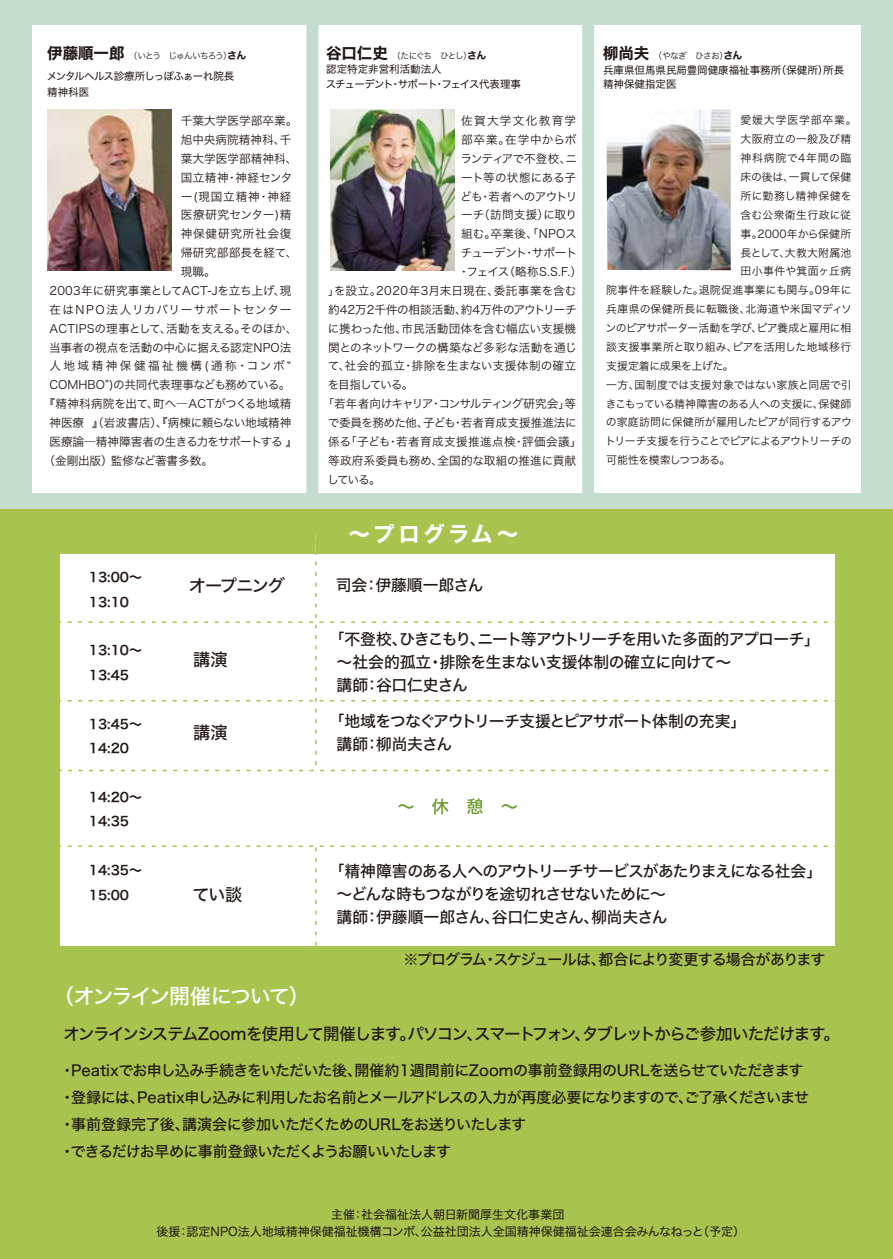
<style>
.page{position:relative;width:893px;height:1259px;background:#fff}
.page>*{position:absolute;margin:0;border:0;box-sizing:border-box;transform-origin:0 0}
.t1{font:21.6px "Hiragino Sans W7";letter-spacing:.15em;color:#fff}
.t2{font:21px "Hiragino Sans W5";letter-spacing:-.08em;color:#fff}
.t3{font:17.25px "Hiragino Sans W5";letter-spacing:-.05em;color:#221815}
.t4{font:17.25px "Hiragino Sans W5";color:#659828}
.t5{font:16.5px "Hiragino Sans W5";letter-spacing:-.08em;color:#221815}
.t6{font:15.75px/23px "Hiragino Sans W5";letter-spacing:-.05em;color:#221815}
.t7{font:15.75px "Hiragino Sans W5";color:#221815}
.t8{font:15px/27px "Hiragino Sans W5";letter-spacing:-.05em;color:#221815}
.t9{font:15px "Hiragino Sans W5";letter-spacing:-.07em;color:#221815}
.t10{font:12.9px/24.5px "Hiragino Sans W6";color:#221815}
.t11{font:12px/16.5px "Hiragino Sans W4";color:#221815;text-align:center}
.t12{font:11.55px "Hiragino Sans W3";color:#221815}
.t13{font:11.55px "Hiragino Sans W3";letter-spacing:.04em;color:#221815}
.t14{font:11.55px "Hiragino Sans W3";letter-spacing:.03em;color:#221815}
.t15{font:11.55px "Hiragino Sans W3";letter-spacing:-.02em;color:#221815}
.t16{font:11.55px "Hiragino Sans W3";letter-spacing:-.07em;color:#221815}
.t17{font:11.55px "Hiragino Sans W3";letter-spacing:-.05em;color:#221815}
.t18{font:11.55px "Hiragino Sans W3";letter-spacing:.08em;color:#221815}
.t19{font:11.55px "Hiragino Sans W3";letter-spacing:.215em;color:#221815}
.t20{font:11.55px "Hiragino Sans W3";letter-spacing:-.06em;color:#221815}
.t21{font:11.55px "Hiragino Sans W3";letter-spacing:-.055em;color:#221815}
.t22{font:11.55px "Hiragino Sans W3";letter-spacing:-.04em;color:#221815}
.t23{font:11.55px "Hiragino Sans W3";letter-spacing:.02em;color:#221815}
.t24{font:11.55px "Hiragino Sans W3";letter-spacing:.055em;color:#221815}
.t25{font:11.55px "Hiragino Sans W3";letter-spacing:.065em;color:#221815}
.t26{font:11.55px "Hiragino Sans W3";letter-spacing:.115em;color:#221815}
.t27{font:11.55px "Hiragino Sans W3";letter-spacing:-.09em;color:#221815}
.t28{font:10.95px "Hiragino Sans W3";color:#221815}
.t29{font:10.95px "Hiragino Sans W3";letter-spacing:.02em;color:#221815}
.t30{font:10.95px "Hiragino Sans W3";letter-spacing:.035em;color:#221815}
.t31{font:10.95px "Hiragino Sans W3";letter-spacing:-.04em;color:#221815}
.t32{font:10.95px "Hiragino Sans W3";letter-spacing:-.045em;color:#221815}
.t33{font:10.95px "Hiragino Sans W3";letter-spacing:-.055em;color:#221815}
.t34{font:10.95px "Hiragino Sans W3";letter-spacing:.03em;color:#221815}
.t35{font:10.95px "Hiragino Sans W3";letter-spacing:-.03em;color:#221815}
.t36{font:10.95px "Hiragino Sans W3";letter-spacing:-.06em;color:#221815}
.t37{font:10.95px "Hiragino Sans W3";letter-spacing:-.02em;color:#221815}
.t38{font:10.95px "Hiragino Sans W3";letter-spacing:.075em;color:#221815}
.t39{font:10.95px "Hiragino Sans W3";letter-spacing:.07em;color:#221815}
.t40{font:10.95px "Hiragino Sans W3";letter-spacing:.025em;color:#221815}
.t41{font:10.5px/14.1px "Hiragino Sans W4";color:#221815}
.t42{font:10.5px/15.9px "Hiragino Sans W4";letter-spacing:-.045em;color:#221815}
.t43{font:8.7px "Hiragino Sans W3";letter-spacing:-.11em;color:#221815}
.s1{font-family:"Hiragino Sans W7";font-size:15.45px}
.s2{font-family:"Hiragino Sans W7";font-size:9.9px}
</style>
<div class="page">
<div style="left:0;top:508px;width:893px;height:751px;background:#a8c44f"></div>
<div style="left:0;top:0;width:893px;height:508px;background:#c5ddcf"></div>
<div style="left:60px;top:554px;width:774px;height:392px;background:#fff"></div>
<svg style="left:60px;top:845px;width:775px;height:102px"></svg>
<svg style="left:60px;top:534px;width:775px;height:238px"></svg>
<div style="left:32px;top:26px;width:829px;height:467px;background:#fff"></div>
<img style="left:47px;top:110px;width:125px;height:160px">
<img style="left:330px;top:110px;width:124px;height:160px">
<img style="left:606px;top:110px;width:125px;height:160px">
<div style="left:306px;top:0;width:12px;height:503px;background:#c5ddcf"></div>
<div style="left:582px;top:0;width:12px;height:503px;background:#c5ddcf"></div>
<p class="t43" style="left:47px;top:48px;width:201px"><span class="s1">伊藤順一郎</span>（いとう じゅんいちろう）<span class="s2">さん</span></p>
<p class="t42" style="left:47px;top:68px;width:189px">メンタルヘルス診療所しっぽふぁーれ院長精神科医</p>
<p class="t12" style="left:181px;top:110px;width:118px">千葉大学医学部卒業。</p>
<p class="t12" style="left:181px;top:129px;width:112px">旭中央病院精神科、千</p>
<p class="t12" style="left:181px;top:148px;width:118px">葉大学医学部精神科、</p>
<p class="t13" style="left:181px;top:167px;width:113px">国立精神・神経センタ</p>
<p class="t12" style="left:181px;top:186px;width:112px">ー(現国立精神・神経</p>
<p class="t23" style="left:181px;top:205px;width:112px">医療研究センター)精</p>
<p class="t25" style="left:181px;top:224px;width:112px">神保健研究所社会復</p>
<p class="t14" style="left:181px;top:242px;width:118px">帰研究部部長を経て、</p>
<p class="t12" style="left:181px;top:261px;width:36px">現職。</p>
<p class="t12" style="left:49px;top:280px;width:244px">2003年に研究事業としてACT-Jを立ち上げ、現</p>
<p class="t18" style="left:49px;top:299px;width:244px">在はNPO法人リカバリーサポートセンター</p>
<p class="t12" style="left:49px;top:318px;width:249px">ACTIPSの理事として、活動を支える。そのほか、</p>
<p class="t15" style="left:49px;top:337px;width:244px">当事者の視点を活動の中心に据える認定NPO法</p>
<p class="t19" style="left:49px;top:356px;width:243px">人地域精神保健福祉機構(通称・コンボ“</p>
<p class="t12" style="left:49px;top:375px;width:242px">COMHBO”)の共同代表理事なども務めている。</p>
<p class="t12" style="left:44px;top:393px;width:249px">『精神科病院を出て、町へ―ACTがつくる地域精</p>
<p class="t12" style="left:49px;top:412px;width:244px">神医療 （』岩波書店）『、病棟に頼らない地域精神</p>
<p class="t17" style="left:49px;top:431px;width:249px">医療論―精神障害者の生きる力をサポートする』</p>
<p class="t12" style="left:44px;top:450px;width:171px">（金剛出版）監修など著書多数。</p>
<p class="t10" style="left:89px;top:564px;width:55px">13:00～<br>13:10</p>
<p class="t10" style="left:89px;top:638px;width:55px">13:10～<br>13:45</p>
<p class="t10" style="left:89px;top:711px;width:55px">13:45～<br>14:20</p>
<p class="t10" style="left:89px;top:784px;width:55px">14:20～<br>14:35</p>
<p class="t10" style="left:89px;top:857px;width:55px">14:35～<br>15:00</p>
<h3 class="t3" style="left:189px;top:570px;width:98px">オープニング</h3>
<h3 class="t3" style="left:193px;top:644px;width:36px">講演</h3>
<h3 class="t3" style="left:193px;top:717px;width:36px">講演</h3>
<h3 class="t3" style="left:192px;top:878px;width:51px">てい談</h3>
<h2 class="t2" style="left:53px;top:977px;width:258px">（オンライン開催について）</h2>
<p class="t43" style="left:326px;top:48px;width:161px"><span class="s1">谷口仁史</span>（たにぐち ひとし）<span class="s2">さん</span></p>
<p class="t41" style="left:326px;top:62px;width:197px">認定特定非営利活動法人<br>スチューデント・サポート・フェイス代表理事</p>
<p class="t26" style="left:461px;top:110px;width:117px">佐賀大学文化教育学</p>
<p class="t24" style="left:461px;top:129px;width:117px">部卒業。在学中からボ</p>
<p class="t20" style="left:460px;top:148px;width:118px">ランティアで不登校、ニ</p>
<p class="t12" style="left:461px;top:167px;width:117px">ート等の状態にある子</p>
<p class="t21" style="left:460px;top:186px;width:119px">ども・若者へのアウトリ</p>
<p class="t12" style="left:461px;top:205px;width:118px">ーチ（訪問支援）に取り</p>
<p class="t14" style="left:461px;top:224px;width:117px">組む。卒業後、「NPOス</p>
<p class="t22" style="left:461px;top:242px;width:118px">チューデント・サポート</p>
<p class="t12" style="left:458px;top:261px;width:125px">・フェイス（略称S.S.F.）</p>
<p class="t13" style="left:328px;top:280px;width:250px">」を設立。2020年3月末日現在、委託事業を含む</p>
<p class="t12" style="left:328px;top:299px;width:250px">約42万2千件の相談活動、約4万件のアウトリーチ</p>
<p class="t12" style="left:328px;top:318px;width:250px">に携わった他、市民活動団体を含む幅広い支援機</p>
<p class="t12" style="left:328px;top:337px;width:250px">関とのネットワークの構築など多彩な活動を通じ</p>
<p class="t13" style="left:328px;top:356px;width:250px">て、社会的孤立・排除を生まない支援体制の確立</p>
<p class="t27" style="left:328px;top:375px;width:87px">を目指している。</p>
<p class="t16" style="left:322px;top:393px;width:255px">「若年者向けキャリア・コンサルティング研究会」等</p>
<p class="t15" style="left:328px;top:412px;width:251px">で委員を務めた他、子ども・若者育成支援推進法に</p>
<p class="t14" style="left:328px;top:431px;width:255px">係る「子ども・若者育成支援推進点検・評価会議」</p>
<p class="t12" style="left:328px;top:450px;width:249px">等政府系委員も務め、全国的な取組の推進に貢献</p>
<p class="t12" style="left:327px;top:469px;width:55px">している。</p>
<h1 class="t1" style="left:348px;top:517px;width:171px">～プログラム～</h1>
<h3 class="t7" style="left:336px;top:571px;width:149px">司会：伊藤順一郎さん</h3>
<p class="t43" style="left:603px;top:48px;width:141px"><span class="s1">柳尚夫</span>（やなぎ ひさお）<span class="s2">さん</span></p>
<p class="t41" style="left:603px;top:62px;width:243px;line-height:14.5px">兵庫県但馬県民局豊岡健康福祉事務所（保健所）所長精神保健指定医</p>
<p class="t38" style="left:741px;top:110px;width:118px">愛媛大学医学部卒業。</p>
<p class="t34" style="left:741px;top:129px;width:112px">大阪府立の一般及び精</p>
<p class="t39" style="left:741px;top:148px;width:112px">神科病院で4年間の臨</p>
<p class="t37" style="left:741px;top:167px;width:112px">床の後は、一貫して保健</p>
<p class="t40" style="left:741px;top:186px;width:113px">所に勤務し精神保健を</p>
<p class="t30" style="left:741px;top:205px;width:112px">含む公衆衛生行政に従</p>
<p class="t29" style="left:741px;top:224px;width:112px">事。2000年から保健所</p>
<p class="t29" style="left:741px;top:243px;width:112px">長として、大教大附属池</p>
<p class="t34" style="left:740px;top:261px;width:112px">田小事件や箕面ヶ丘病</p>
<p class="t30" style="left:606px;top:280px;width:247px">院事件を経験した。退院促進事業にも関与。09年に</p>
<p class="t29" style="left:606px;top:299px;width:247px">兵庫県の保健所長に転職後、北海道や米国マディソ</p>
<p class="t31" style="left:606px;top:318px;width:247px">ンのピアサポーター活動を学び、ピア養成と雇用に相</p>
<p class="t28" style="left:606px;top:337px;width:247px">談支援事業所と取り組み、ピアを活用した地域移行</p>
<p class="t35" style="left:606px;top:356px;width:129px">支援定着に成果を上げた。</p>
<p class="t28" style="left:606px;top:375px;width:247px">一方、国制度では支援対象ではない家族と同居で引</p>
<p class="t32" style="left:606px;top:394px;width:247px">きこもっている精神障害のある人への支援に、保健師</p>
<p class="t28" style="left:606px;top:412px;width:248px">の家庭訪問に保健所が雇用したピアが同行するアウ</p>
<p class="t33" style="left:605px;top:431px;width:248px">トリーチ支援を行うことでピアによるアウトリーチの</p>
<p class="t36" style="left:606px;top:450px;width:126px">可能性を模索しつつある。</p>
<h3 class="t6" style="left:337px;top:626px;width:485px;text-indent:-8px">「不登校、ひきこもり、ニート等アウトリーチを用いた多面的アプローチ」～社会的孤立・排除を生まない支援体制の確立に向けて～<br>講師：谷口仁史さん</h3>
<h3 class="t6" style="left:337px;top:709px;width:411px;text-indent:-8px">「地域をつなぐアウトリーチ支援とピアサポート体制の充実」講師：柳尚夫さん</h3>
<h3 class="t4" style="left:397px;top:790px;width:122px">～　休　憩　～</h3>
<h3 class="t6" style="left:337px;top:859px;width:487px;text-indent:-8px">「精神障害のある人へのアウトリーチサービスがあたりまえになる社会」～どんな時もつながりを途切れさせないために～<br>講師：伊藤順一郎さん、谷口仁史さん、柳尚夫さん</h3>
<p class="t9" style="left:403px;top:946px;width:424px">※プログラム・スケジュールは、都合により変更する場合があります</p>
<h3 class="t5" style="left:63px;top:1019px;width:778px">オンラインシステムZoomを使用して開催します。パソコン、スマートフォン、タブレットからご参加いただけます。</h3>
<p class="t8" style="left:60px;top:1056px;width:751px">・Peatixでお申し込み手続きをいただいた後、開催約1週間前にZoomの事前登録用のURLを送らせていただきます・登録には、Peatix申し込みに利用したお名前とメールアドレスの入力が再度必要になりますので、ご了承くださいませ・事前登録完了後、講演会に参加いただくためのURLをお送りいたします<br>・できるだけお早めに事前登録いただくようお願いいたします</p>
<p class="t11" style="left:157px;top:1206px;width:590px">主催：社会福祉法人朝日新聞厚生文化事業団<br>後援：認定NPO法人地域精神保健福祉機構コンボ、公益社団法人全国精神保健福祉会連合会みんなねっと（予定）</p>
</div>
